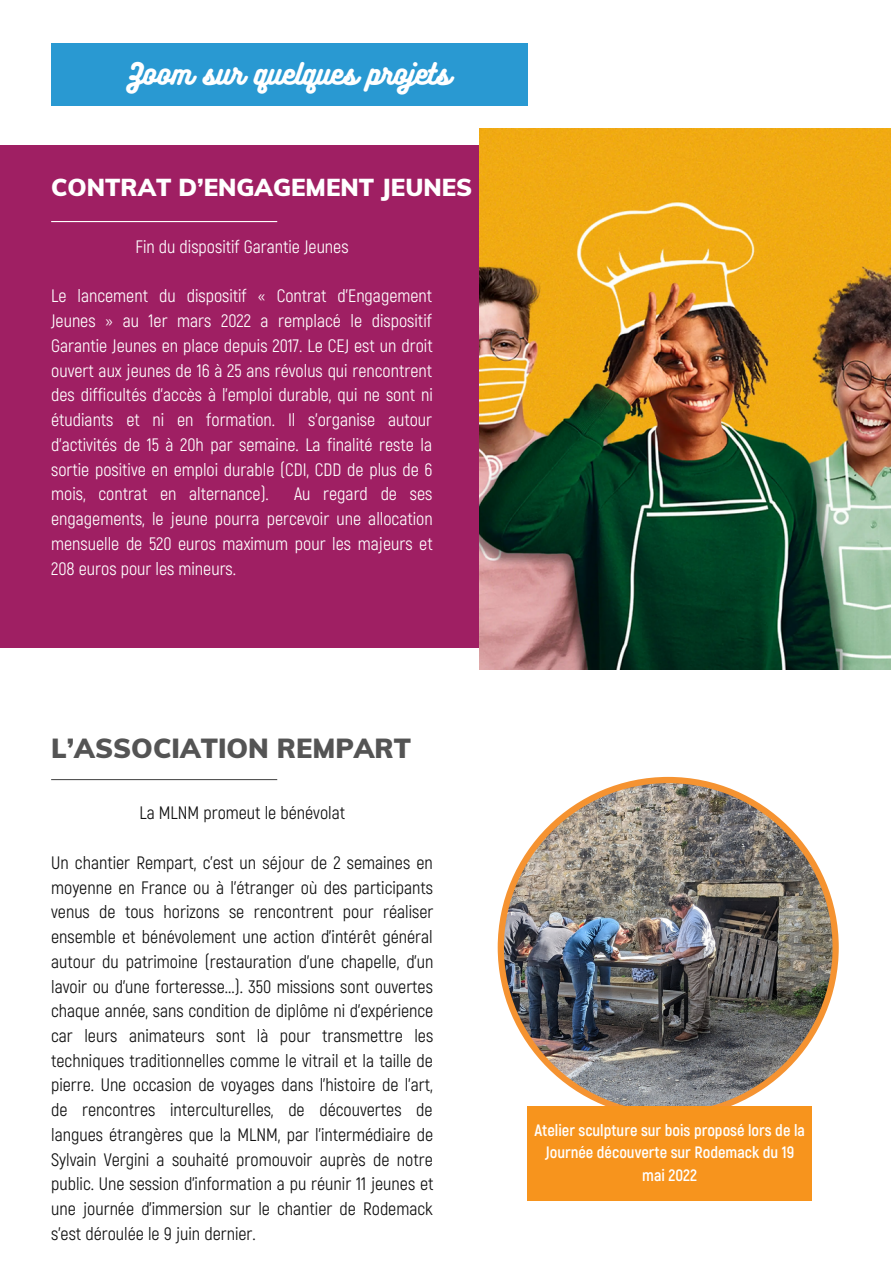
<style>
.page{position:relative;width:893px;height:1264px;background:#fff}
.page>*{position:absolute;margin:0;border:0;box-sizing:border-box;transform-origin:0 0}
.t1{font:27px "Bukhari Script";color:#fff}
.t2{font:900 27px "Muli";color:#545454}
.t3{font:900 24px "Muli";color:#fff}
.t4{font:18px/24.8px "Akrobat";color:#111;text-align:justify}
.t5{font:18px/24.8px "Akrobat";color:#fff;text-align:justify}
.t6{font:700 16.5px/22.5px "Akrobat";color:#fff;text-align:center}
</style>
<div class="page">
<div style="left:51px;top:43px;width:476px;height:63px;background:#2999d2"></div>
<div style="left:0;top:145px;width:493px;height:502px;background:#9f1f63"></div>
<img style="left:479px;top:128px;width:411px;height:541px">
<img style="left:497px;top:777px;width:341px;height:340px">
<hr style="left:51px;top:221px;width:226px;height:1px;background:#fff">
<div style="left:527px;top:1106px;width:284px;height:94px;background:#f7941d"></div>
<hr style="left:51px;top:779px;width:226px;height:1px;background:#545454">
<p class="t1" style="left:128px;top:57px;width:323px">Zoom sur quelques projets</p>
<p class="t3" style="left:51px;top:172px;width:422px">CONTRAT D’ENGAGEMENT JEUNES</p>
<p class="t5" style="left:135px;top:235px;width:214px">Fin du dispositif Garantie Jeunes</p>
<p class="t5" style="left:51px;top:284px;width:383px">Le lancement du dispositif « Contrat d’Engagement Jeunes » au 1er mars 2022 a remplacé le dispositif Garantie Jeunes en place depuis 2017. Le CEJ est un droit ouvert aux jeunes de 16 à 25 ans révolus qui rencontrent des difficultés d’accès à l’emploi durable, qui ne sont ni étudiants et ni en formation. Il s’organise autour d’activités de 15 à 20h par semaine. La finalité reste la sortie positive en emploi durable (CDI, CDD de plus de 6 mois, contrat en alternance).</p>
<p class="t5" style="left:51px;top:482px;width:383px;text-indent:243px">Au regard de ses engagements, le jeune pourra percevoir une allocation mensuelle de 520 euros maximum pour les majeurs et 208 euros pour les mineurs.</p>
<p class="t2" style="left:51px;top:731px;width:361px">L’ASSOCIATION REMPART</p>
<p class="t4" style="left:139px;top:801px;width:207px">La MLNM promeut le bénévolat</p>
<p class="t4" style="left:51px;top:850px;width:384px">Un chantier Rempart, c’est un séjour de 2 semaines en moyenne en France ou à l’étranger où des participants venus de tous horizons se rencontrent pour réaliser ensemble et bénévolement une action d’intérêt général autour du patrimoine (restauration d’une chapelle, d’un lavoir ou d’une forteresse...). 350 missions sont ouvertes chaque année, sans condition de diplôme ni d’expérience car leurs animateurs sont là pour transmettre les techniques traditionnelles comme le vitrail et la taille de pierre. Une occasion de voyages dans l’histoire de l’art, de rencontres interculturelles, de découvertes de langues étrangères que la MLNM, par l’intermédiaire de Sylvain Vergini a souhaité promouvoir auprès de notre public. Une session d’information a pu réunir 11 jeunes et une journée d’immersion sur le chantier de Rodemack s’est déroulée le 9 juin dernier.</p>
<p class="t6" style="left:534px;top:1119px;width:272px">Atelier sculpture sur bois proposé lors de la<br>Journée découverte sur Rodemack du 19 mai 2022</p>
</div>
